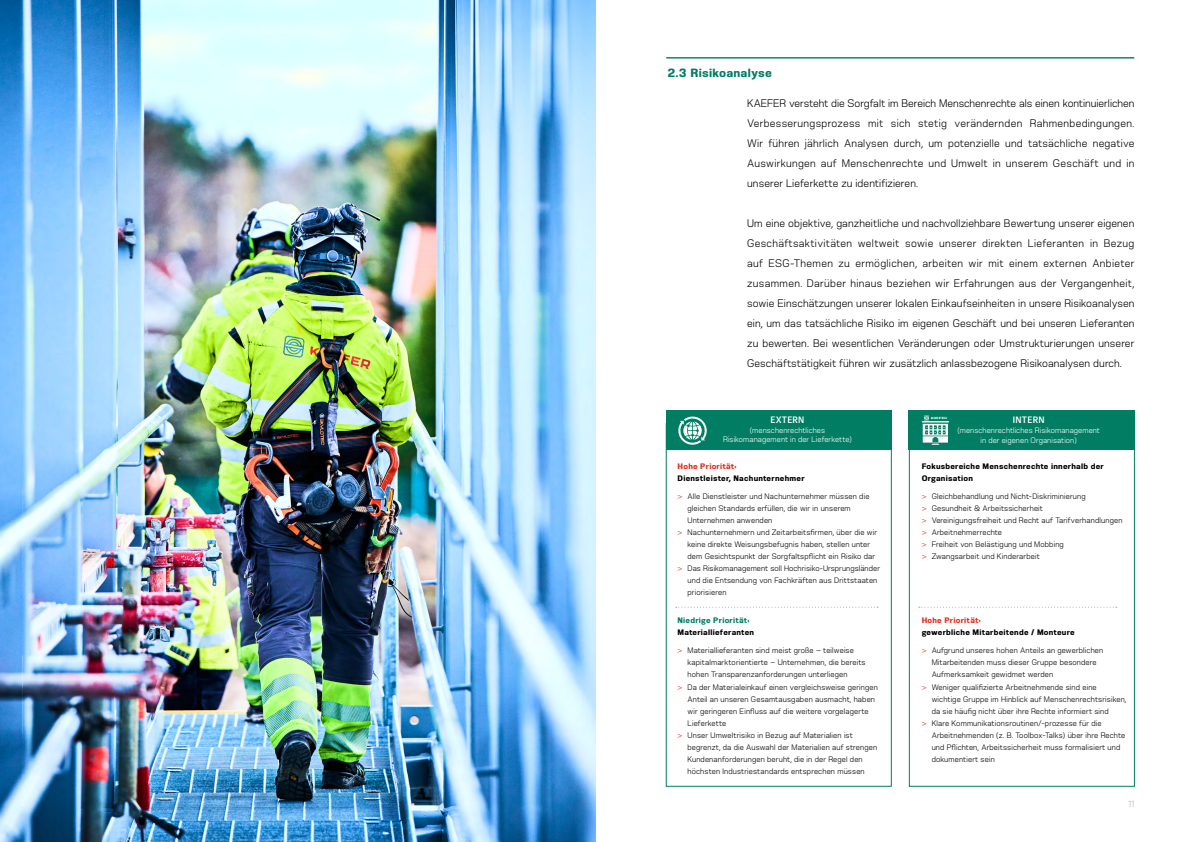
<style>
.page{position:relative;width:1191px;height:842px;background:#fff}
.page>*{position:absolute;margin:0;border:0;box-sizing:border-box;transform-origin:0 0}
.t1{font:800 12px "Kaefer Headline 03";letter-spacing:.02em;color:#007d63}
.t2{font:11px/20px "Kaefer Headline";letter-spacing:.01em;color:#000;text-align:justify}
.t3{font:600 10px "Kaefer Copy";letter-spacing:.015em;color:#fff}
.t4{font:300 9px "Kaefer Headline";color:#949fa7}
.t5{font:8px/12px "Kaefer Headline";letter-spacing:.02em;color:#000}
.t6{font:800 8px/12px "Kaefer Headline 03";letter-spacing:.03em;color:#000}
.t7{font:8px/10px "Kaefer Headline";letter-spacing:.01em;color:#fff;text-align:center}
.t8{font:800 8px "Kaefer Headline 03";letter-spacing:.03em;color:#e52a1b}
.t9{font:800 8px "Kaefer Headline 03";letter-spacing:.03em;color:#007d63}
.s1{color:#e52a1b}
</style>
<div class="page">
<img style="left:0;top:0;width:595px;height:842px">
<hr style="left:666px;top:57px;width:468px;height:2px;background:#007d63">
<div style="left:666px;top:410px;width:225px;height:40px;background:#007d63"></div>
<div style="left:909px;top:410px;width:225px;height:40px;background:#007d63"></div>
<div style="left:909px;top:423px;width:225px;height:364px;border:1px solid #007d63"></div>
<div style="left:666px;top:423px;width:225px;height:364px;border:1px solid #007d63"></div>
<svg style="left:676px;top:607px;width:202px;height:1px"></svg>
<svg style="left:918px;top:607px;width:199px;height:1px"></svg>
<svg style="left:922px;top:415px;width:26px;height:30px"></svg>
<svg style="left:677px;top:416px;width:31px;height:29px"></svg>
<h1 class="t1" style="left:667px;top:66px;width:106px">2.3 Risikoanalyse</h1>
<p class="t2" style="left:747px;top:93px;width:389px">KAEFER versteht die Sorgfalt im Bereich Menschenrechte als einen kontinuierlichen Verbesserungsprozess mit sich stetig verändernden Rahmenbedingungen.<br>Wir führen jährlich Analysen durch, um potenzielle und tatsächliche negative Auswirkungen auf Menschenrechte und Umwelt in unserem Geschäft und in unserer Lieferkette zu identifizieren.</p>
<p class="t2" style="left:747px;top:213px;width:389px">Um eine objektive, ganzheitliche und nachvollziehbare Bewertung unserer eigenen Geschäftsaktivitäten weltweit sowie unserer direkten Lieferanten in Bezug auf ESG-Themen zu ermöglichen, arbeiten wir mit einem externen Anbieter zusammen. Darüber hinaus beziehen wir Erfahrungen aus der Vergangenheit, sowie Einschätzungen unserer lokalen Einkaufseinheiten in unsere Risikoanalysen ein, um das tatsächliche Risiko im eigenen Geschäft und bei unseren Lieferanten zu bewerten. Bei wesentlichen Veränderungen oder Umstrukturierungen unserer Geschäftstätigkeit führen wir zusätzlich anlassbezogene Risikoanalysen durch.</p>
<p class="t3" style="left:770px;top:415px;width:35px">EXTERN</p>
<p class="t7" style="left:723px;top:426px;width:130px;line-height:9px">(menschenrechtliches<br>Risikomanagement in der Lieferkette)</p>
<p class="t8" style="left:677px;top:462px;width:61px">Hohe Priorität:</p>
<p class="t6" style="left:677px;top:472px;width:129px">Dienstleister, Nachunternehmer</p>
<p class="t5" style="left:677px;top:490px;width:193px"><span class="s1">&gt;</span> Alle Dienstleister und Nachunternehmer müssen die</p>
<p class="t5" style="left:687px;top:502px;width:165px">gleichen Standards erfüllen, die wir in unserem</p>
<p class="t5" style="left:687px;top:514px;width:86px">Unternehmen anwenden</p>
<p class="t5" style="left:677px;top:526px;width:201px"><span class="s1">&gt;</span> Nachunternehmern und Zeitarbeitsfirmen, über die wir</p>
<p class="t5" style="left:687px;top:538px;width:184px">keine direkte Weisungsbefugnis haben, stellen unter</p>
<p class="t5" style="left:687px;top:550px;width:189px">dem Gesichtspunkt der Sorgfaltspflicht ein Risiko dar</p>
<p class="t5" style="left:677px;top:562px;width:204px"><span class="s1">&gt;</span> Das Risikomanagement soll Hochrisiko-Ursprungsländer</p>
<p class="t5" style="left:687px;top:574px;width:191px">und die Entsendung von Fachkräften aus Drittstaaten</p>
<p class="t5" style="left:687px;top:586px;width:40px">priorisieren</p>
<p class="t9" style="left:677px;top:616px;width:74px">Niedrige Priorität:</p>
<p class="t6" style="left:677px;top:627px;width:78px">Materiallieferanten</p>
<p class="t5" style="left:677px;top:645px;width:178px"><span class="s1">&gt;</span> Materiallieferanten sind meist große – teilweise</p>
<p class="t5" style="left:687px;top:657px;width:180px">kapitalmarktorientierte – Unternehmen, die bereits</p>
<p class="t5" style="left:687px;top:669px;width:161px">hohen Transparenzanforderungen unterliegen</p>
<p class="t5" style="left:677px;top:681px;width:202px"><span class="s1">&gt;</span> Da der Materialeinkauf einen vergleichsweise geringen</p>
<p class="t5" style="left:687px;top:693px;width:189px">Anteil an unseren Gesamtausgaben ausmacht, haben</p>
<p class="t5" style="left:687px;top:705px;width:182px">wir geringeren Einfluss auf die weitere vorgelagerte</p>
<p class="t5" style="left:687px;top:717px;width:40px">Lieferkette</p>
<p class="t5" style="left:677px;top:729px;width:177px"><span class="s1">&gt;</span> Unser Umweltrisiko in Bezug auf Materialien ist</p>
<p class="t5" style="left:687px;top:741px;width:191px">begrenzt, da die Auswahl der Materialien auf strengen</p>
<p class="t5" style="left:687px;top:753px;width:177px">Kundenanforderungen beruht, die in der Regel den</p>
<p class="t5" style="left:687px;top:765px;width:179px">höchsten Industriestandards entsprechen müssen</p>
<p class="t3" style="left:1012px;top:414px;width:33px">INTERN</p>
<p class="t7" style="left:957px;top:425px;width:144px">(menschenrechtliches Risikomanagement in der eigenen Organisation)</p>
<p class="t6" style="left:921px;top:460px;width:184px">Fokusbereiche Menschenrechte innerhalb der<br>Organisation</p>
<p class="t5" style="left:921px;top:490px;width:202px"><span class="s1">&gt;</span> Gleichbehandlung und Nicht-Diskriminierung<br><span class="s1">&gt;</span> Gesundheit &amp; Arbeitssicherheit<br><span class="s1">&gt;</span> Vereinigungsfreiheit und Recht auf Tarifverhandlungen <span class="s1">&gt;</span> Arbeitnehmerrechte<br><span class="s1">&gt;</span> Freiheit von Belästigung und Mobbing<br><span class="s1">&gt;</span> Zwangsarbeit und Kinderarbeit</p>
<p class="t8" style="left:921px;top:616px;width:61px">Hohe Priorität:</p>
<p class="t6" style="left:921px;top:627px;width:154px">gewerbliche Mitarbeitende / Monteure</p>
<p class="t5" style="left:921px;top:645px;width:183px"><span class="s1">&gt;</span> Aufgrund unseres hohen Anteils an gewerblichen</p>
<p class="t5" style="left:931px;top:657px;width:166px">Mitarbeitenden muss dieser Gruppe besondere</p>
<p class="t5" style="left:931px;top:669px;width:123px">Aufmerksamkeit gewidmet werden</p>
<p class="t5" style="left:921px;top:681px;width:177px"><span class="s1">&gt;</span> Weniger qualifizierte Arbeitnehmende sind eine</p>
<p class="t5" style="left:931px;top:693px;width:196px">wichtige Gruppe im Hinblick auf Menschenrechtsrisiken,</p>
<p class="t5" style="left:931px;top:705px;width:178px">da sie häufig nicht über ihre Rechte informiert sind</p>
<p class="t5" style="left:921px;top:717px;width:182px"><span class="s1">&gt;</span> Klare Kommunikationsroutinen/-prozesse für die</p>
<p class="t5" style="left:931px;top:729px;width:195px">Arbeitnehmenden (z. B. Toolbox-Talks) über ihre Rechte</p>
<p class="t5" style="left:931px;top:741px;width:190px">und Pflichten, Arbeitssicherheit muss formalisiert und</p>
<p class="t5" style="left:931px;top:753px;width:65px">dokumentiert sein</p>
<p class="t4" style="left:1128px;top:798px;width:8px">11</p>
</div>
